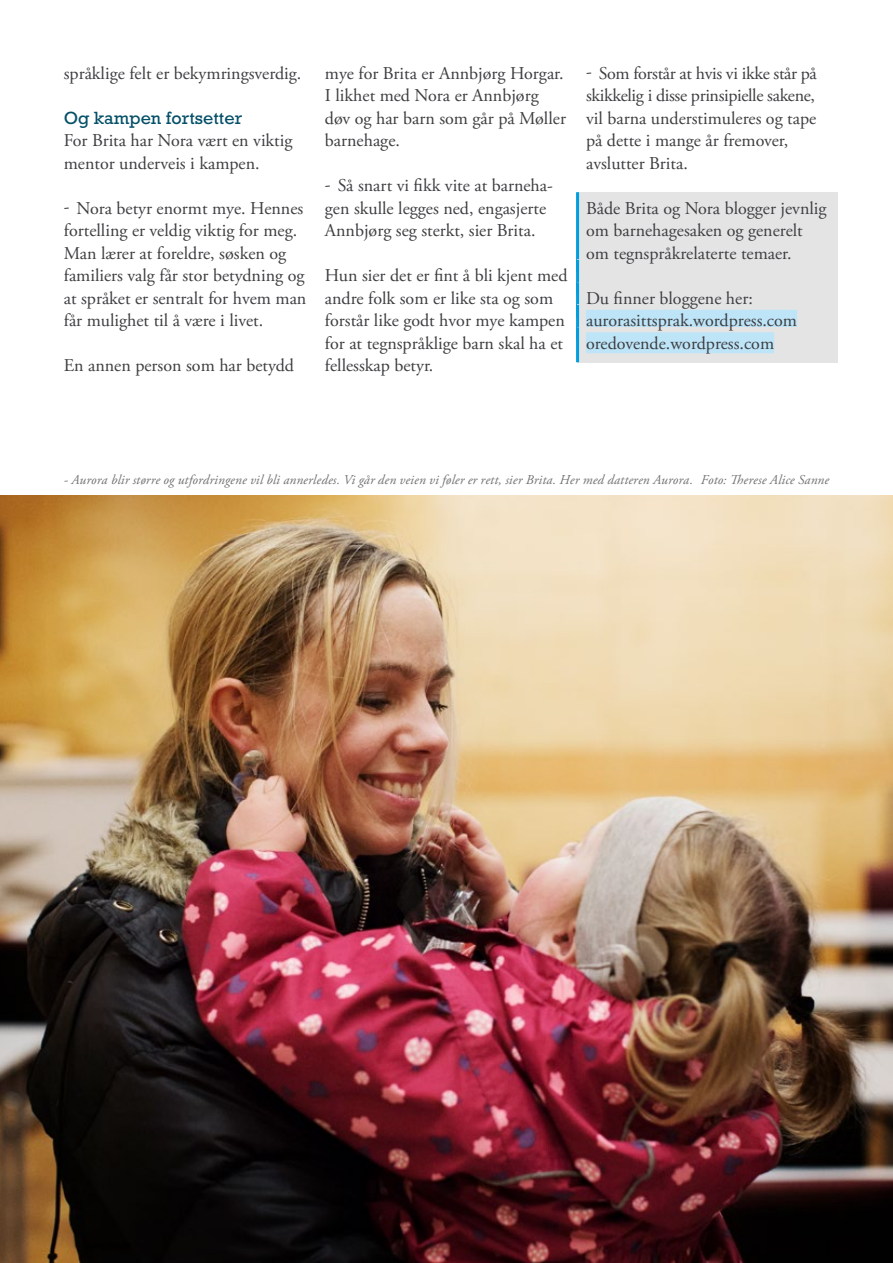
<style>
.page{position:relative;width:893px;height:1263px;background:#fff}
.page>*{position:absolute;margin:0;border:0;box-sizing:border-box;transform-origin:0 0}
.t1{font:18px/22.5px "Adobe Garamond Pro";color:#3e3d40}
.t2{font:18px "Rockwell Std";color:#045068}
.t3{font:italic 13.5px "Adobe Garamond Pro";letter-spacing:.01em;color:#707172}
</style>
<div class="page">
<div style="left:578px;top:192px;width:260px;height:80px;background:#e4e4e5"></div>
<hr style="left:576px;top:192px;width:3px;height:80px;background:#009ee0">
<div style="left:578px;top:260px;width:260px;height:35px;background:#e4e4e5"></div>
<hr style="left:576px;top:260px;width:3px;height:35px;background:#009ee0">
<div style="left:578px;top:282px;width:260px;height:35px;background:#e4e4e5"></div>
<hr style="left:576px;top:282px;width:3px;height:35px;background:#009ee0">
<div style="left:578px;top:305px;width:260px;height:35px;background:#e4e4e5"></div>
<hr style="left:576px;top:305px;width:3px;height:35px;background:#009ee0">
<div style="left:586px;top:310px;width:211px;height:21px;background:#bde4f7"></div>
<div style="left:578px;top:327px;width:260px;height:35px;background:#e4e4e5"></div>
<hr style="left:576px;top:327px;width:3px;height:35px;background:#009ee0">
<div style="left:586px;top:332px;width:188px;height:21px;background:#bde4f7"></div>
<img style="left:0;top:495px;width:893px;height:768px">
<p class="t1" style="left:64px;top:62px;width:239px">språklige felt er bekymringsverdig.</p>
<p class="t2" style="left:64px;top:107px;width:180px">Og kampen fortsetter</p>
<p class="t1" style="left:64px;top:130px;width:230px">For Brita har Nora vært en viktig mentor underveis i kampen.</p>
<p class="t1" style="left:64px;top:197px;width:244px">- Nora betyr enormt mye. Hennes fortelling er veldig viktig for meg.<br>Man lærer at foreldre, søsken og familiers valg får stor betydning og at språket er sentralt for hvem man får mulighet til å være i livet.</p>
<p class="t1" style="left:64px;top:355px;width:232px">En annen person som har betydd</p>
<p class="t1" style="left:325px;top:62px;width:243px">mye for Brita er Annbjørg Horgar.<br>I likhet med Nora er Annbjørg døv og har barn som går på Møller barnehage.</p>
<p class="t1" style="left:325px;top:175px;width:229px">- Så snart vi fikk vite at barneha&shy;gen skulle legges ned, engasjerte<br>Annbjørg seg sterkt, sier Brita.</p>
<p class="t1" style="left:325px;top:265px;width:244px">Hun sier det er fint å bli kjent med andre folk som er like sta og som forstår like godt hvor mye kampen for at tegnspråklige barn skal ha et fellesskap betyr.</p>
<p class="t1" style="left:586px;top:62px;width:232px">- Som forstår at hvis vi ikke står på skikkelig i disse prinsipielle sakene, vil barna understimuleres og tape på dette i mange år fremover, avslutter Brita.</p>
<p class="t1" style="left:586px;top:197px;width:242px">Både Brita og Nora blogger jevnlig om barnehagesaken og generelt om tegnspråkrelaterte temaer.</p>
<p class="t1" style="left:586px;top:287px;width:213px">Du finner bloggene her: aurorasittsprak.wordpress.com oredovende.wordpress.com</p>
<p class="t3" style="left:64px;top:471px;width:767px">- Aurora blir større og utfordringene vil bli annerledes. Vi går den veien vi føler er rett, sier Brita. Her med datteren Aurora. Foto: Therese Alice Sanne</p>
</div>
